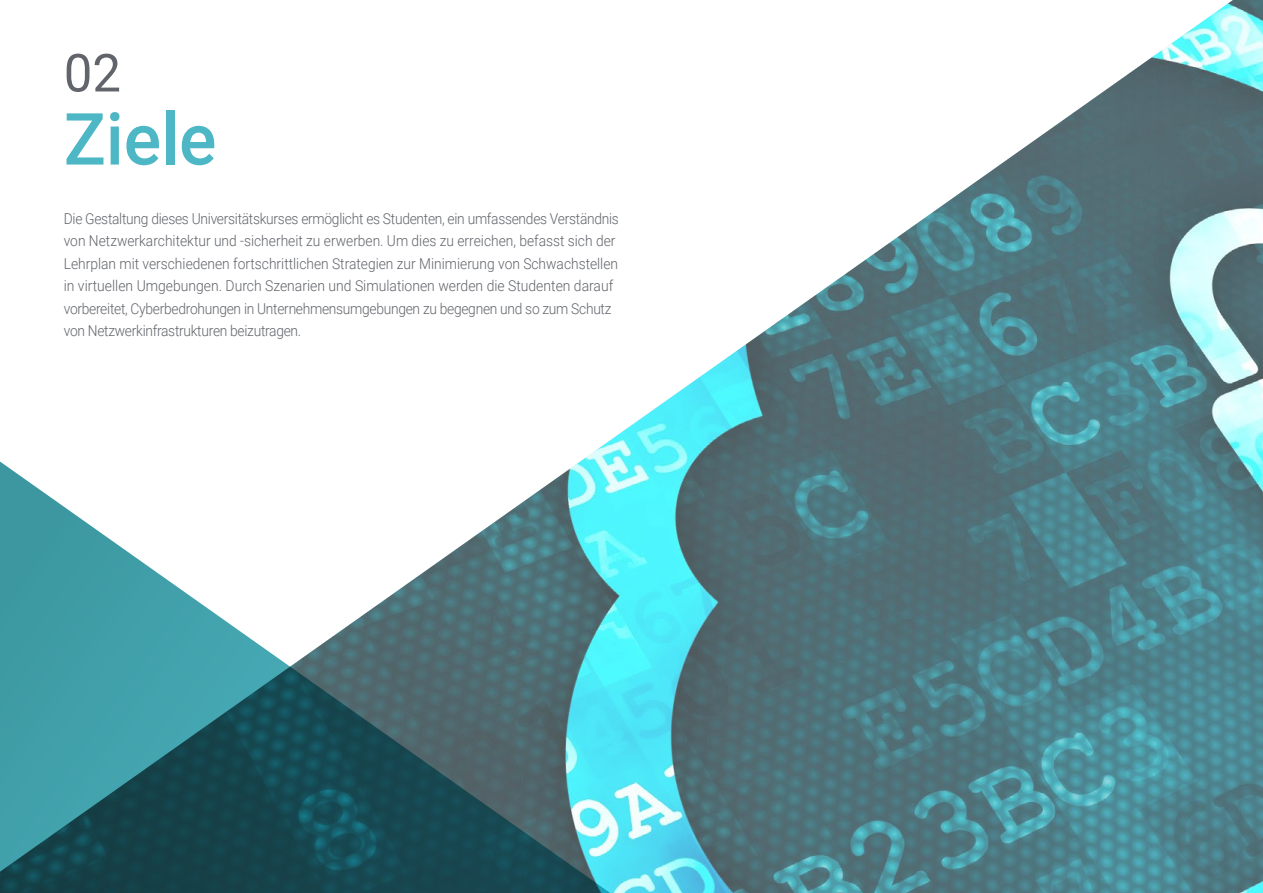
<style>
.page{position:relative;width:1263px;height:893px;background:#fff}
.page>*{position:absolute;margin:0;border:0;box-sizing:border-box;transform-origin:0 0}
.t1{font:500 72px "Roboto";color:#4db7c5}
.t2{font:52.5px "Roboto";color:#61646a}
.t3{font:300 15px/22.5px "Roboto";color:#61646a;scale:.92 1}
</style>
<div class="page">
<img style="left:602px;top:0;width:661px;height:893px">
<svg style="left:0;top:446px;width:640px;height:447px"></svg>
<h2 class="t2" style="left:64px;top:36px;width:59px">02</h2>
<h1 class="t1" style="left:64px;top:89px;width:154px">Ziele</h1>
<p class="t3" style="left:64px;top:207px;width:605px">Die Gestaltung dieses Universitätskurses ermöglicht es Studenten, ein umfassendes Verständnis von Netzwerkarchitektur und -sicherheit zu erwerben. Um dies zu erreichen, befasst sich der Lehrplan mit verschiedenen fortschrittlichen Strategien zur Minimierung von Schwachstellen in virtuellen Umgebungen. Durch Szenarien und Simulationen werden die Studenten darauf vorbereitet, Cyberbedrohungen in Unternehmensumgebungen zu begegnen und so zum Schutz von Netzwerkinfrastrukturen beizutragen.</p>
</div>
